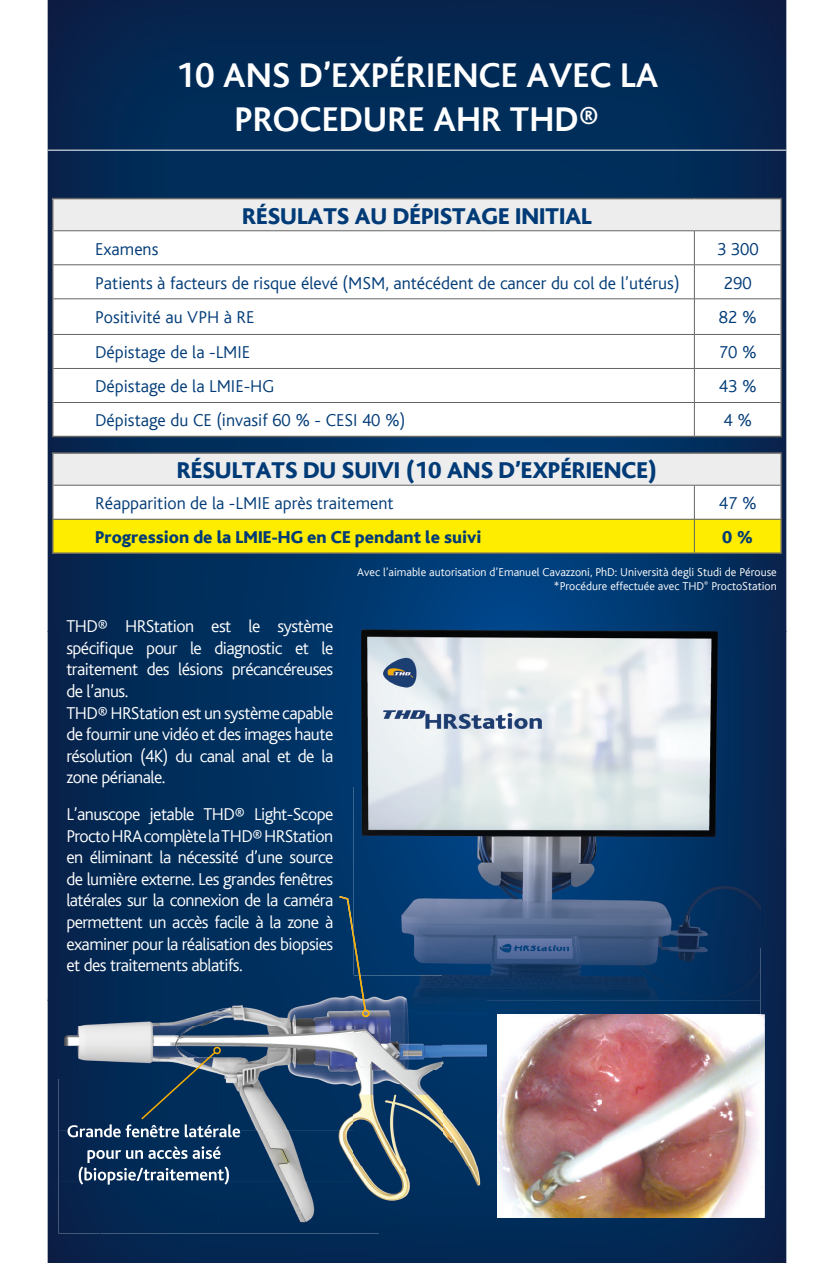
<style>
.page{position:relative;width:834px;height:1263px;background:#fff}
.page>*{position:absolute;margin:0;border:0;box-sizing:border-box;transform-origin:0 0}
.t1{font:700 36px/43.2px "Bliss";color:#fff;text-align:center}
.t2{font:800 24px "Bliss";color:#003b77}
.t3{font:300 18px/21.6px "Bliss";letter-spacing:-.03em;color:#fff}
.t4{font:300 18px "Bliss";color:#003b77}
.t5{font:800 18px "Bliss";color:#003b77}
.t6{font:300 12px/14.4px "Bliss";color:#fff;text-align:right}
</style>
<div class="page">
<img style="left:48px;top:0;width:632px;height:631px">
<img style="left:680px;top:0;width:106px;height:631px">
<img style="left:48px;top:631px;width:305px;height:369px">
<div style="left:734px;top:631px;width:52px;height:632px;background:#09234d"></div>
<div style="left:48px;top:1000px;width:51px;height:263px;background:#092049"></div>
<div style="left:99px;top:1214px;width:635px;height:49px;background:#032853"></div>
<hr style="left:48px;top:150px;width:738px;height:1px;background:#fff">
<div style="left:53px;top:199px;width:728px;height:32px;background:#ededed"></div>
<svg style="left:53px;top:231px;width:727px;height:205px"></svg>
<hr style="left:780px;top:199px;width:1px;height:32px;background:#646463">
<hr style="left:53px;top:230px;width:641px;height:1px;background:#646463">
<hr style="left:694px;top:230px;width:86px;height:1px;background:#646463">
<hr style="left:694px;top:231px;width:1px;height:34px;background:#646463">
<hr style="left:53px;top:265px;width:641px;height:1px;background:#646463">
<hr style="left:694px;top:265px;width:86px;height:1px;background:#646463">
<hr style="left:694px;top:265px;width:1px;height:34px;background:#646463">
<hr style="left:53px;top:299px;width:641px;height:1px;background:#646463">
<hr style="left:694px;top:299px;width:86px;height:1px;background:#646463">
<hr style="left:694px;top:299px;width:1px;height:35px;background:#646463">
<hr style="left:53px;top:334px;width:641px;height:1px;background:#646463">
<hr style="left:694px;top:334px;width:86px;height:1px;background:#646463">
<hr style="left:694px;top:335px;width:1px;height:33px;background:#646463">
<hr style="left:694px;top:369px;width:1px;height:33px;background:#646463">
<hr style="left:53px;top:368px;width:641px;height:1px;background:#646463">
<hr style="left:694px;top:368px;width:86px;height:1px;background:#646463">
<hr style="left:53px;top:402px;width:641px;height:1px;background:#646463">
<hr style="left:694px;top:402px;width:86px;height:1px;background:#646463">
<hr style="left:694px;top:403px;width:1px;height:33px;background:#646463">
<hr style="left:52px;top:198px;width:642px;height:1px;background:#646463">
<hr style="left:52px;top:199px;width:1px;height:32px;background:#646463">
<hr style="left:694px;top:198px;width:87px;height:1px;background:#646463">
<hr style="left:52px;top:231px;width:1px;height:34px;background:#646463">
<hr style="left:52px;top:265px;width:1px;height:34px;background:#646463">
<hr style="left:52px;top:299px;width:1px;height:35px;background:#646463">
<hr style="left:52px;top:334px;width:1px;height:34px;background:#646463">
<hr style="left:52px;top:368px;width:1px;height:34px;background:#646463">
<hr style="left:52px;top:402px;width:1px;height:34px;background:#646463">
<hr style="left:52px;top:436px;width:642px;height:1px;background:#646463">
<hr style="left:694px;top:436px;width:87px;height:1px;background:#646463">
<hr style="left:780px;top:231px;width:1px;height:34px;background:#646463">
<hr style="left:780px;top:265px;width:1px;height:34px;background:#646463">
<hr style="left:780px;top:299px;width:1px;height:35px;background:#646463">
<hr style="left:780px;top:334px;width:1px;height:34px;background:#646463">
<hr style="left:780px;top:368px;width:1px;height:34px;background:#646463">
<hr style="left:780px;top:402px;width:1px;height:34px;background:#646463">
<div style="left:53px;top:453px;width:728px;height:32px;background:#ededed"></div>
<svg style="left:53px;top:486px;width:727px;height:66px"></svg>
<hr style="left:53px;top:519px;width:641px;height:1px;background:#646463">
<hr style="left:694px;top:519px;width:86px;height:1px;background:#646463">
<hr style="left:780px;top:454px;width:1px;height:31px;background:#646463">
<hr style="left:53px;top:485px;width:641px;height:1px;background:#646463">
<hr style="left:694px;top:485px;width:86px;height:1px;background:#646463">
<hr style="left:694px;top:485px;width:1px;height:34px;background:#646463">
<hr style="left:694px;top:519px;width:1px;height:33px;background:#646463">
<hr style="left:52px;top:452px;width:642px;height:2px;background:#646463">
<hr style="left:52px;top:454px;width:1px;height:31px;background:#646463">
<hr style="left:694px;top:452px;width:87px;height:2px;background:#646463">
<hr style="left:52px;top:485px;width:1px;height:34px;background:#646463">
<hr style="left:52px;top:519px;width:1px;height:33px;background:#646463">
<hr style="left:52px;top:552px;width:642px;height:2px;background:#646463">
<hr style="left:694px;top:552px;width:87px;height:2px;background:#646463">
<hr style="left:780px;top:485px;width:1px;height:34px;background:#646463">
<hr style="left:780px;top:519px;width:1px;height:33px;background:#646463">
<img style="left:711px;top:1014px;width:53px;height:204px">
<img style="left:497px;top:1214px;width:214px;height:4px">
<img style="left:58px;top:975px;width:295px;height:207px">
<img style="left:58px;top:1182px;width:321px;height:51px">
<div style="left:379px;top:1214px;width:107px;height:19px;background:#002c58"></div>
<img style="left:67px;top:1124px;width:174px;height:13px">
<img style="left:87px;top:1146px;width:134px;height:17px">
<img style="left:79px;top:1166px;width:150px;height:18px">
<svg style="left:140px;top:1045px;width:82px;height:76px;background:#244667"></svg>
<img style="left:353px;top:626px;width:407px;height:374px">
<img style="left:486px;top:1000px;width:274px;height:54px">
<div style="left:486px;top:1054px;width:11px;height:160px;background:#003263"></div>
<img style="left:497px;top:1014px;width:263px;height:200px">
<img style="left:353px;top:975px;width:133px;height:239px">
<svg style="left:339px;top:896px;width:31px;height:121px;background:#21486a"></svg>
<h1 class="t1" style="left:176px;top:55px;width:484px">10 ANS D’EXPÉRIENCE AVEC LA<br>PROCEDURE AHR THD®</h1>
<h2 class="t2" style="left:242px;top:204px;width:351px">RÉSULATS AU DÉPISTAGE INITIAL</h2>
<p class="t4" style="left:95px;top:239px;width:65px">Examens</p>
<p class="t4" style="left:717px;top:239px;width:43px">3 300</p>
<p class="t4" style="left:95px;top:273px;width:585px">Patients à facteurs de risque élevé (MSM, antécédent de cancer du col de l’utérus)</p>
<p class="t4" style="left:723px;top:273px;width:29px">290</p>
<p class="t4" style="left:95px;top:308px;width:161px">Positivité au VPH à RE</p>
<p class="t4" style="left:718px;top:308px;width:39px">82 %</p>
<p class="t4" style="left:95px;top:343px;width:156px">Dépistage de la -LMIE</p>
<p class="t4" style="left:718px;top:343px;width:39px">70 %</p>
<p class="t4" style="left:95px;top:377px;width:181px">Dépistage de la LMIE-HG</p>
<p class="t4" style="left:718px;top:377px;width:39px">43 %</p>
<p class="t4" style="left:95px;top:411px;width:311px">Dépistage du CE (invasif 60 % - CESI 40 %)</p>
<p class="t4" style="left:723px;top:411px;width:30px">4 %</p>
<h2 class="t2" style="left:177px;top:458px;width:481px">RÉSULTATS DU SUIVI (10 ANS D’EXPÉRIENCE)</h2>
<p class="t4" style="left:95px;top:494px;width:300px">Réapparition de la -LMIE après traitement</p>
<p class="t4" style="left:718px;top:494px;width:39px">47 %</p>
<p class="t5" style="left:95px;top:527px;width:388px">Progression de la LMIE-HG en CE pendant le suivi</p>
<p class="t5" style="left:722px;top:528px;width:33px">0 %</p>
<p class="t3" style="left:66px;top:616px;width:268px">THD® HRStation est le système spécifique pour le diagnostic et le traitement des lésions précancéreuses de l’anus.<br>THD® HRStation est un système capable de fournir une vidéo et des images haute résolution (4K) du canal anal et de la zone périanale.</p>
<p class="t3" style="left:66px;top:804px;width:268px;text-align:justify">L’anuscope jetable THD® Light-Scope Procto HRA complète la THD® HRStation en éliminant la nécessité d’une source de lumière externe. Les grandes fenêtres latérales sur la connexion de la caméra permettent un accès facile à la zone à examiner pour la réalisation des biopsies et des traitements ablatifs.</p>
<p class="t6" style="left:357px;top:565px;width:421px">Avec l’aimable autorisation d’Emanuel Cavazzoni, PhD: Università degli Studi de Pérouse *Procédure effectuée avec THD<sup>®</sup> ProctoStation</p>
</div>
